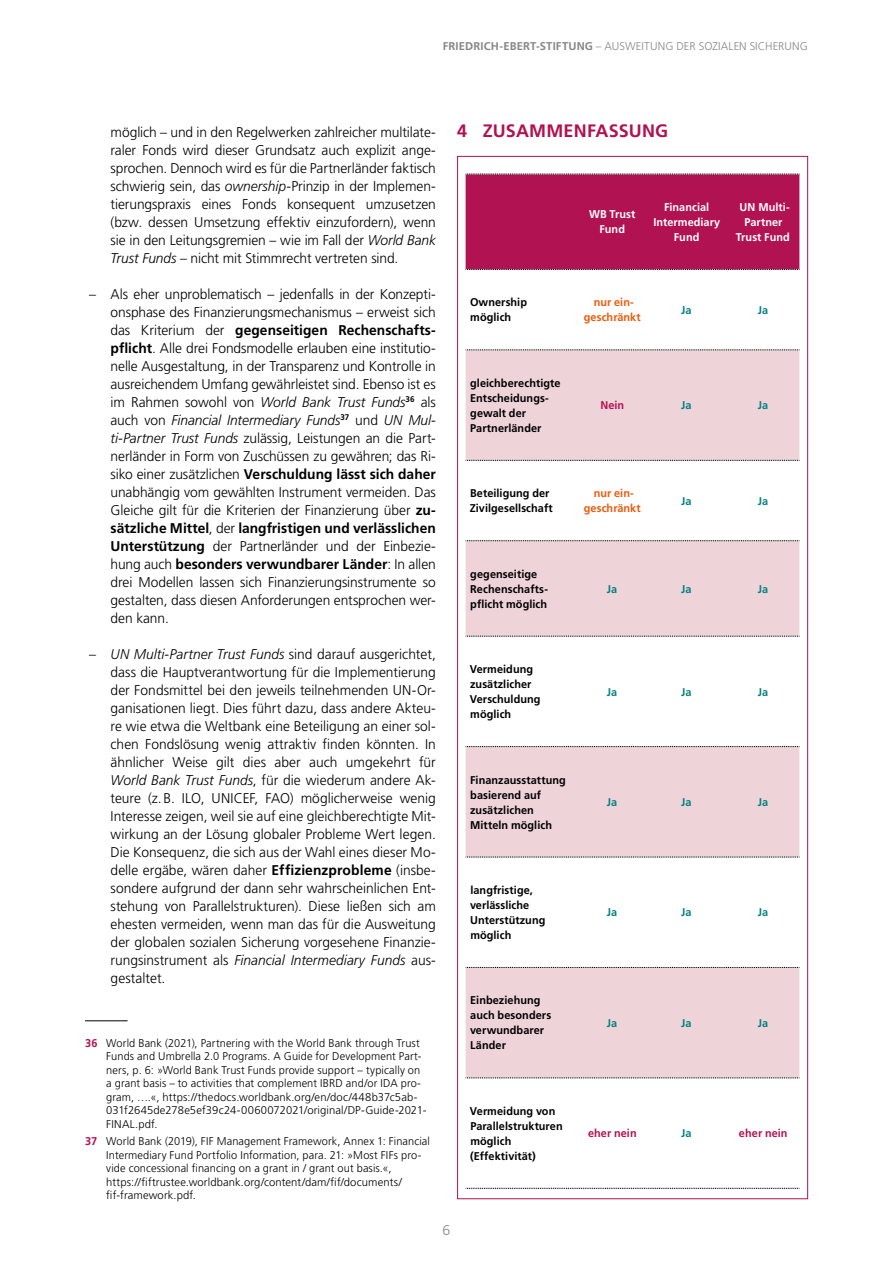
<style>
.page{position:relative;width:893px;height:1263px;background:#fff}
.page>*{position:absolute;margin:0;border:0;box-sizing:border-box;transform-origin:0 0}
.t1{font:700 18px "Frutiger LT Std";letter-spacing:.01em;color:#b11252}
.t2{font:300 14.1px/18px "Frutiger LT Std";letter-spacing:-.005em;color:#000;text-align:justify}
.t3{font:300 14.1px "Frutiger LT Std";color:#878787}
.t4{font:300 11.25px/13.5px "Frutiger LT Std";letter-spacing:.01em;color:#000}
.t5{font:700 11.25px/15px "Frutiger LT Std";letter-spacing:.005em;color:#000}
.t6{font:700 11.25px/15px "Frutiger LT Std";letter-spacing:.005em;color:#fff;text-align:center}
.t7{font:300 11.25px "Frutiger LT Std";letter-spacing:.01em;color:#878787}
.t8{font:700 11.25px "Frutiger LT Std";letter-spacing:.01em;color:#007f81}
.t9{font:700 11.25px/15px "Frutiger LT Std";letter-spacing:.005em;color:#ea5b0b;text-align:center}
.t10{font:700 11.25px "Frutiger LT Std";letter-spacing:.005em;color:#b11252}
.s1{font-weight:700}
.s2{font-style:italic}
.s3{font-weight:700;color:#b11252}
</style>
<div class="page">
<svg style="left:466px;top:351px;width:333px;height:726px;fill:#eed4d9"></svg>
<div style="left:466px;top:174px;width:334px;height:96px;background:#b11252"></div>
<svg style="left:466px;top:350px;width:334px;height:1px"></svg>
<svg style="left:466px;top:460px;width:334px;height:1px"></svg>
<svg style="left:466px;top:540px;width:334px;height:1px"></svg>
<svg style="left:466px;top:636px;width:334px;height:1px"></svg>
<svg style="left:466px;top:746px;width:334px;height:1px"></svg>
<svg style="left:466px;top:857px;width:334px;height:1px"></svg>
<svg style="left:466px;top:967px;width:334px;height:1px"></svg>
<svg style="left:466px;top:1077px;width:334px;height:1px"></svg>
<svg style="left:466px;top:1188px;width:334px;height:1px"></svg>
<hr style="left:85px;top:1020px;width:43px;height:1px;background:#000">
<p class="t7" style="left:443px;top:40px;width:367px"><span class="s1">FRIEDRICH-EBERT-STIFTUNG</span> – AUSWEITUNG DER SOZIALEN SICHERUNG</p>
<p class="t2" style="left:111px;top:123px;width:327px">möglich – und in den Regelwerken zahlreicher multilate&shy;raler Fonds wird dieser Grundsatz auch explizit ange&shy;sprochen. Dennoch wird es für die Partnerländer faktisch schwierig sein, das <span class="s2">ownership</span>-Prinzip in der Implemen&shy;tierungspraxis eines Fonds konsequent umzusetzen (bzw. dessen Umsetzung effektiv einzufordern), wenn sie in den Leitungsgremien – wie im Fall der <span class="s2">World Bank Trust Funds</span> – nicht mit Stimmrecht vertreten sind.</p>
<p class="t2" style="left:111px;top:285px;width:327px;text-indent:-21px">– Als eher unproblematisch – jedenfalls in der Konzepti&shy;onsphase des Finanzierungsmechanismus – erweist sich das Kriterium der <span class="s1">gegenseitigen Rechenschafts&shy;pflicht</span>. Alle drei Fondsmodelle erlauben eine institutio&shy;nelle Ausgestaltung, in der Transparenz und Kontrolle in ausreichendem Umfang gewährleistet sind. Ebenso ist es im Rahmen sowohl von <span class="s2">World Bank Trust Funds</span><sup>36</sup> als auch von <span class="s2">Financial Intermediary Funds</span><sup>37</sup> und <span class="s2">UN Mul&shy;ti-Partner Trust Funds</span> zulässig, Leistungen an die Part&shy;nerländer in Form von Zuschüssen zu gewähren; das Ri&shy;siko einer zusätzlichen <span class="s1">Verschuldung lässt sich daher </span>unabhängig vom gewählten Instrument vermeiden. Das Gleiche gilt für die Kriterien der Finanzierung über <span class="s1">zu&shy;sätzliche Mittel</span>, der <span class="s1">langfristigen und verlässlichen Unterstützung</span> der Partnerländer und der Einbezie&shy;hung auch <span class="s1">besonders verwundbarer Länder</span>: In allen drei Modellen lassen sich Finanzierungsinstrumente so gestalten, dass diesen Anforderungen entsprochen wer&shy;den kann.</p>
<p class="t2" style="left:111px;top:645px;width:327px;text-indent:-21px">– <span class="s2">UN Multi-Partner Trust Funds</span> sind darauf ausgerichtet, dass die Hauptverantwortung für die Implementierung der Fondsmittel bei den jeweils teilnehmenden UN-Or&shy;ganisationen liegt. Dies führt dazu, dass andere Akteu&shy;re wie etwa die Weltbank eine Beteiligung an einer sol&shy;chen Fondslösung wenig attraktiv finden könnten. In ähnlicher Weise gilt dies aber auch umgekehrt für <span class="s2">World Bank Trust Funds</span>, für die wiederum andere Ak&shy;teure (z.B. ILO, UNICEF, FAO) möglicherweise wenig Interesse zeigen, weil sie auf eine gleichberechtigte Mit&shy;wirkung an der Lösung globaler Probleme Wert legen.<br>Die Konsequenz, die sich aus der Wahl eines dieser Mo&shy;delle ergäbe, wären daher <span class="s1">Effizienzprobleme</span> (insbe&shy;sondere aufgrund der dann sehr wahrscheinlichen Ent&shy;stehung von Parallelstrukturen). Diese ließen sich am ehesten vermeiden, wenn man das für die Ausweitung der globalen sozialen Sicherung vorgesehene Finanzie&shy;rungsinstrument als <span class="s2">Financial Intermediary Funds</span> aus&shy;gestaltet.</p>
<p class="t4" style="left:106px;top:1036px;width:322px;text-indent:-21px"><span class="s3">36</span> World Bank (2021), Partnering with the World Bank through Trust Funds and Umbrella 2.0 Programs. A Guide for Development Part&shy;ners, p. 6: »World Bank Trust Funds provide support – typically on a grant basis – to activities that complement IBRD and/or IDA pro&shy;gram, ….«, https://thedocs.worldbank.org/en/doc/448b37c5ab-031f2645de278e5ef39c24-0060072021/original/DP-Guide-2021- FINAL.pdf.</p>
<p class="t4" style="left:106px;top:1135px;width:325px;text-indent:-21px"><span class="s3">37</span> World Bank (2019), FIF Management Framework, Annex 1: Financial Intermediary Fund Portfolio Information, para. 21: »Most FIFs pro&shy;vide concessional financing on a grant in / grant out basis.«, https://fiftrustee.worldbank.org/content/dam/fif/documents/ fif-framework.pdf.</p>
<p class="t1" style="left:457px;top:120px;width:213px">4 ZUSAMMENFASSUNG</p>
<p class="t6" style="left:589px;top:207px;width:48px">WB Trust<br>Fund</p>
<p class="t6" style="left:653px;top:200px;width:68px">Financial<br>Intermediary<br>Fund</p>
<p class="t6" style="left:736px;top:200px;width:56px">UN Multi-<br>Partner<br>Trust Fund</p>
<p class="t5" style="left:470px;top:295px;width:58px">Ownership möglich</p>
<p class="t9" style="left:584px;top:295px;width:58px">nur ein&shy;geschränkt</p>
<p class="t8" style="left:681px;top:303px;width:12px">Ja</p>
<p class="t8" style="left:758px;top:303px;width:12px">Ja</p>
<p class="t5" style="left:470px;top:375px;width:92px">gleichberechtigte<br>Entscheidungs&shy;gewalt der<br>Partnerländer</p>
<p class="t10" style="left:600px;top:399px;width:25px">Nein</p>
<p class="t8" style="left:681px;top:399px;width:12px">Ja</p>
<p class="t8" style="left:758px;top:399px;width:12px">Ja</p>
<p class="t5" style="left:470px;top:486px;width:84px">Beteiligung der<br>Zivilgesellschaft</p>
<p class="t9" style="left:584px;top:486px;width:58px">nur ein&shy;geschränkt</p>
<p class="t8" style="left:681px;top:494px;width:12px">Ja</p>
<p class="t8" style="left:758px;top:494px;width:12px">Ja</p>
<p class="t5" style="left:470px;top:566px;width:79px">gegenseitige<br>Rechenschafts&shy;pflicht möglich</p>
<p class="t5" style="left:470px;top:662px;width:72px">Vermeidung zusätzlicher<br>Verschuldung möglich</p>
<p class="t5" style="left:470px;top:772px;width:97px">Finanzausstattung basierend auf zusätzlichen<br>Mitteln möglich</p>
<p class="t5" style="left:470px;top:882px;width:77px">langfristige, verlässliche<br>Unterstützung möglich</p>
<p class="t5" style="left:470px;top:993px;width:83px">Einbeziehung auch besonders verwundbarer<br>Länder</p>
<p class="t5" style="left:470px;top:1103px;width:94px">Vermeidung von<br>Parallelstrukturen möglich (Effektivität)</p>
<p class="t8" style="left:607px;top:582px;width:12px">Ja</p>
<p class="t8" style="left:681px;top:582px;width:12px">Ja</p>
<p class="t8" style="left:758px;top:582px;width:12px">Ja</p>
<p class="t8" style="left:607px;top:685px;width:12px">Ja</p>
<p class="t8" style="left:681px;top:685px;width:12px">Ja</p>
<p class="t8" style="left:758px;top:685px;width:12px">Ja</p>
<p class="t8" style="left:607px;top:795px;width:12px">Ja</p>
<p class="t8" style="left:681px;top:795px;width:12px">Ja</p>
<p class="t8" style="left:758px;top:795px;width:12px">Ja</p>
<p class="t8" style="left:607px;top:906px;width:12px">Ja</p>
<p class="t8" style="left:681px;top:906px;width:12px">Ja</p>
<p class="t8" style="left:758px;top:906px;width:12px">Ja</p>
<p class="t8" style="left:607px;top:1016px;width:12px">Ja</p>
<p class="t8" style="left:681px;top:1016px;width:12px">Ja</p>
<p class="t8" style="left:758px;top:1016px;width:12px">Ja</p>
<p class="t10" style="left:588px;top:1127px;width:50px">eher nein</p>
<p class="t8" style="left:681px;top:1127px;width:12px">Ja</p>
<p class="t10" style="left:739px;top:1127px;width:50px">eher nein</p>
<p class="t3" style="left:443px;top:1222px;width:9px">6</p>
</div>
